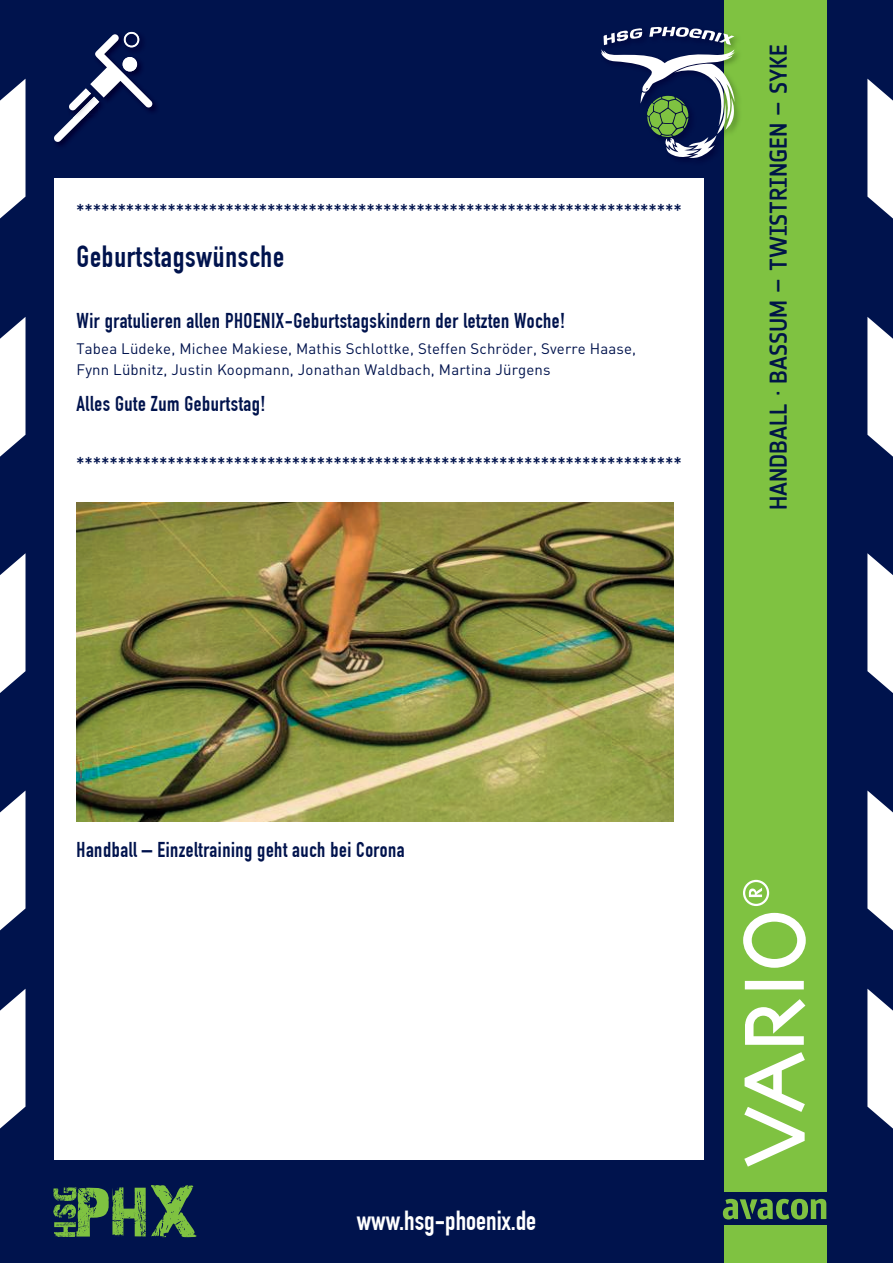
<style>
.page{position:relative;width:893px;height:1263px;background:#00134d}
.page>*{position:absolute;margin:0;border:0;box-sizing:border-box;transform-origin:0 0}
.t1{font:700 30px "DIN Condensed";letter-spacing:.025em;color:#00134d}
.t2{font:700 27px "DIN Condensed";color:#fff}
.t3{font:500 24px "Notes Soft";color:#001547}
.t4{font:700 21px "DIN Condensed";letter-spacing:.025em;color:#00134d}
.t5{font:15px/21px "DIN";letter-spacing:.01em;color:#00134d}
</style>
<div class="page">
<svg style="left:53px;top:1185px;width:143px;height:52px"></svg>
<div style="left:724px;top:0;width:102px;height:1046px;background:#7fc241"></div>
<div style="left:724px;top:1037px;width:102px;height:154px;background:#7fc241"></div>
<div style="left:724px;top:1225px;width:102px;height:38px;background:#7fc241"></div>
<div style="left:54px;top:179px;width:650px;height:981px;background:#fff"></div>
<svg style="left:723px;top:1199px;width:103px;height:20px"></svg>
<svg style="left:745px;top:981px;width:59px;height:8px"></svg>
<svg style="left:744px;top:1052px;width:61px;height:114px"></svg>
<svg style="left:743px;top:913px;width:63px;height:55px"></svg>
<svg style="left:745px;top:999px;width:60px;height:46px"></svg>
<svg style="left:743px;top:880px;width:26px;height:26px"></svg>
<img style="left:152px;top:101px;width:4px;height:10px">
<svg style="left:54px;top:32px;width:98px;height:110px"></svg>
<img style="left:658px;top:26px;width:81px;height:102px">
<svg style="left:601px;top:27px;width:134px;height:133px"></svg>
<svg style="left:0;top:317px;width:26px;height:140px;background:#d2d6e0"></svg>
<svg style="left:867px;top:317px;width:26px;height:140px;background:#d2d6e0"></svg>
<svg style="left:0;top:79px;width:26px;height:140px;background:#d2d6e0"></svg>
<svg style="left:867px;top:79px;width:26px;height:140px;background:#d2d6e0"></svg>
<svg style="left:0;top:553px;width:26px;height:140px;background:#d2d6e0"></svg>
<svg style="left:867px;top:553px;width:26px;height:140px;background:#d2d6e0"></svg>
<svg style="left:0;top:989px;width:26px;height:140px;background:#d2d6e0"></svg>
<svg style="left:867px;top:989px;width:26px;height:140px;background:#d2d6e0"></svg>
<svg style="left:0;top:790px;width:26px;height:141px"></svg>
<svg style="left:867px;top:790px;width:26px;height:141px"></svg>
<img style="left:77px;top:503px;width:596px;height:319px">
<p class="t4" style="left:77px;top:199px;width:607px">*************************************************************************</p>
<h1 class="t1" style="left:77px;top:239px;width:209px">Geburtstagswünsche</h1>
<p class="t4" style="left:77px;top:309px;width:490px">Wir gratulieren allen PHOENIX-Geburtstagskindern der letzten Woche!</p>
<p class="t5" style="left:77px;top:337px;width:561px">Tabea Lüdeke, Michee Makiese, Mathis Schlottke, Steffen Schröder, Sverre Haase,<br>Fynn Lübnitz, Justin Koopmann, Jonathan Waldbach, Martina Jürgens</p>
<p class="t4" style="left:77px;top:391px;width:190px">Alles Gute Zum Geburtstag!</p>
<p class="t4" style="left:77px;top:452px;width:607px">*************************************************************************</p>
<p class="t3" style="left:765px;top:510px;width:467px;rotate:-90deg">HANDBALL · BASSUM – TWISTRINGEN – SYKE</p>
<p class="t4" style="left:77px;top:837px;width:330px">Handball – Einzeltraining geht auch bei Corona</p>
<p class="t2" style="left:357px;top:1205px;width:181px">www.hsg-phoenix.de</p>
</div>
